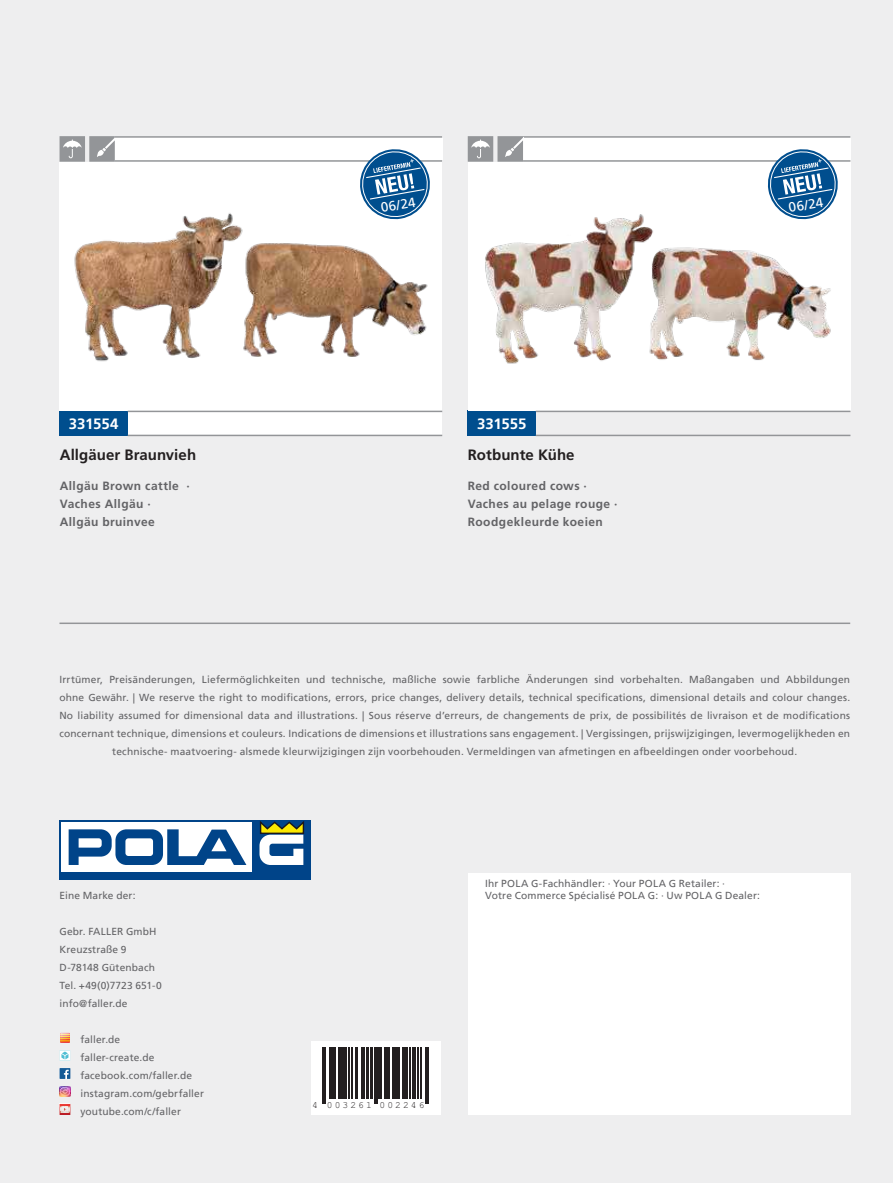
<style>
.page{position:relative;width:893px;height:1183px;background:#fff}
.page>*{position:absolute;margin:0;border:0;box-sizing:border-box;transform-origin:0 0}
.t1{font:700 15px "Frutiger";letter-spacing:.005em;color:#231f20}
.t2{font:700 15px "Frutiger";letter-spacing:-.005em;color:#fff}
.t3{font:13.5px "Frutiger LT";color:#fff}
.t4{font:700 12px/18px "Frutiger";letter-spacing:.035em;color:#636366}
.t5{font:10.2px/18px "Frutiger LT";letter-spacing:.015em;color:#636366}
.t6{font:9.6px "Helvetica";letter-spacing:.215em;color:#231f20}
</style>
<div class="page">
<div style="left:0;top:0;width:893px;height:1182px;background:#eeeeef"></div>
<div style="left:468px;top:872px;width:382px;height:242px;background:#fff"></div>
<svg style="left:60px;top:1032px;width:10px;height:10px"></svg>
<svg style="left:60px;top:1050px;width:10px;height:10px"></svg>
<svg style="left:60px;top:1068px;width:10px;height:10px"></svg>
<svg style="left:60px;top:1086px;width:10px;height:10px"></svg>
<svg style="left:60px;top:1103px;width:10px;height:11px"></svg>
<div style="left:60px;top:820px;width:251px;height:59px;background:#004489"></div>
<div style="left:61px;top:822px;width:191px;height:49px;background:#fff"></div>
<svg style="left:69px;top:829px;width:177px;height:35px"></svg>
<svg style="left:259px;top:821px;width:46px;height:43px"></svg>
<div style="left:128px;top:410px;width:314px;height:25px;background:#fff"></div>
<svg style="left:311px;top:1041px;width:129px;height:73px;background:#cfcece"></svg>
<hr style="left:322px;top:1047px;width:1px;height:56px;background:#231f20">
<hr style="left:325px;top:1047px;width:1px;height:56px;background:#231f20">
<hr style="left:329px;top:1046px;width:2px;height:52px;background:#231f20">
<hr style="left:332px;top:1047px;width:2px;height:51px;background:#231f20">
<hr style="left:335px;top:1047px;width:1px;height:51px;background:#231f20">
<hr style="left:338px;top:1046px;width:3px;height:52px;background:#231f20">
<hr style="left:343px;top:1046px;width:4px;height:52px;background:#231f20">
<hr style="left:348px;top:1047px;width:1px;height:51px;background:#231f20">
<hr style="left:352px;top:1047px;width:1px;height:51px;background:#231f20">
<hr style="left:355px;top:1046px;width:2px;height:52px;background:#231f20">
<hr style="left:362px;top:1047px;width:1px;height:51px;background:#231f20">
<hr style="left:364px;top:1047px;width:1px;height:51px;background:#231f20">
<hr style="left:366px;top:1046px;width:2px;height:52px;background:#231f20">
<hr style="left:371px;top:1046px;width:2px;height:52px;background:#231f20">
<hr style="left:374px;top:1047px;width:1px;height:56px;background:#231f20">
<hr style="left:376px;top:1047px;width:1px;height:56px;background:#231f20">
<hr style="left:378px;top:1046px;width:4px;height:52px;background:#231f20">
<hr style="left:384px;top:1047px;width:1px;height:51px;background:#231f20">
<hr style="left:386px;top:1046px;width:4px;height:52px;background:#231f20">
<hr style="left:392px;top:1047px;width:1px;height:51px;background:#231f20">
<hr style="left:394px;top:1046px;width:2px;height:52px;background:#231f20">
<hr style="left:398px;top:1046px;width:2px;height:52px;background:#231f20">
<hr style="left:402px;top:1046px;width:2px;height:52px;background:#231f20">
<hr style="left:405px;top:1046px;width:3px;height:52px;background:#231f20">
<hr style="left:410px;top:1047px;width:1px;height:51px;background:#231f20">
<hr style="left:412px;top:1046px;width:3px;height:52px;background:#231f20">
<hr style="left:418px;top:1047px;width:1px;height:51px;background:#231f20">
<hr style="left:420px;top:1047px;width:1px;height:51px;background:#231f20">
<hr style="left:426px;top:1047px;width:1px;height:56px;background:#231f20">
<hr style="left:428px;top:1047px;width:1px;height:56px;background:#231f20">
<div style="left:115px;top:136px;width:327px;height:26px;background:#fff"></div>
<hr style="left:115px;top:136px;width:327px;height:2px;background:#939598">
<svg style="left:60px;top:136px;width:55px;height:26px"></svg>
<div style="left:523px;top:136px;width:327px;height:26px;background:#fff"></div>
<hr style="left:523px;top:136px;width:327px;height:2px;background:#939598">
<svg style="left:468px;top:136px;width:55px;height:26px"></svg>
<div style="left:60px;top:410px;width:68px;height:26px;background:#004e8e"></div>
<hr style="left:128px;top:434px;width:314px;height:2px;background:#939598">
<div style="left:468px;top:410px;width:68px;height:26px;background:#004e8e"></div>
<hr style="left:59px;top:622px;width:791px;height:2px;background:#939598">
<hr style="left:536px;top:434px;width:314px;height:2px;background:#939598">
<div style="left:468px;top:162px;width:382px;height:248px;background:#fff"></div>
<img style="left:485px;top:214px;width:346px;height:150px">
<div style="left:60px;top:162px;width:382px;height:248px;background:#fff"></div>
<img style="left:74px;top:213px;width:354px;height:149px">
<hr style="left:115px;top:160px;width:327px;height:2px;background:#939598">
<svg style="left:360px;top:149px;width:70px;height:70px"></svg>
<hr style="left:128px;top:410px;width:314px;height:2px;background:#939598">
<hr style="left:523px;top:160px;width:327px;height:2px;background:#939598">
<svg style="left:768px;top:149px;width:70px;height:70px"></svg>
<hr style="left:536px;top:410px;width:314px;height:2px;background:#939598">
<h2 class="t3" style="left:380px;top:200px;width:36px;rotate:-10deg">06/24</h2>
<h2 class="t3" style="left:787px;top:200px;width:36px;rotate:-10deg">06/24</h2>
<h1 class="t2" style="left:69px;top:415px;width:51px">331554</h1>
<h1 class="t2" style="left:477px;top:415px;width:51px">331555</h1>
<h1 class="t1" style="left:60px;top:446px;width:138px">Allgäuer Braunvieh</h1>
<p class="t4" style="left:60px;top:477px;width:131px">Allgäu Brown cattle ·<br>Vaches Allgäu ·<br>Allgäu bruinvee</p>
<h1 class="t1" style="left:468px;top:446px;width:108px">Rotbunte Kühe</h1>
<p class="t4" style="left:468px;top:477px;width:151px">Red coloured cows ·<br>Vaches au pelage rouge ·<br>Roodgekleurde koeien</p>
<p class="t5" style="left:59px;top:670px;width:792px;text-align:center">Irrtümer, Preisänderungen, Liefermöglichkeiten und technische, maßliche sowie farbliche Änderungen sind vorbehalten. Maßangaben und Abbildungen ohne Gewähr. | We reserve the right to modifications, errors, price changes, delivery details, technical specifications, dimensional details and colour changes.<br>No liability assumed for dimensional data and illustrations. | Sous réserve d’erreurs, de changements de prix, de possibilités de livraison et de modifications concernant technique, dimensions et couleurs. Indications de dimensions et illustrations sans engagement. | Vergissingen, prijswijzigingen, levermogelijkheden en technische- maatvoering- alsmede kleurwijzigingen zijn voorbehouden. Vermeldingen van afmetingen en afbeeldingen onder voorbehoud.</p>
<p class="t5" style="left:60px;top:886px;width:78px">Eine Marke der:</p>
<p class="t5" style="left:60px;top:922px;width:104px">Gebr. FALLER GmbH<br>Kreuzstraße 9<br>D-78148 Gütenbach<br>Tel. +49(0)7723 651-0 info@faller.de</p>
<p class="t5" style="left:80px;top:1030px;width:125px">faller.de<br>faller-create.de facebook.com/faller.de instagram.com/gebrfaller youtube.com/c/faller</p>
<p class="t5" style="left:485px;top:877px;width:276px;line-height:12px">Ihr POLA G-Fachhändler: · Your POLA G Retailer: ·<br>Votre Commerce Spécialisé POLA G: · Uw POLA G Dealer:</p>
<p class="t6" style="left:312px;top:1098px;width:114px">4 003261 002246</p>
</div>
